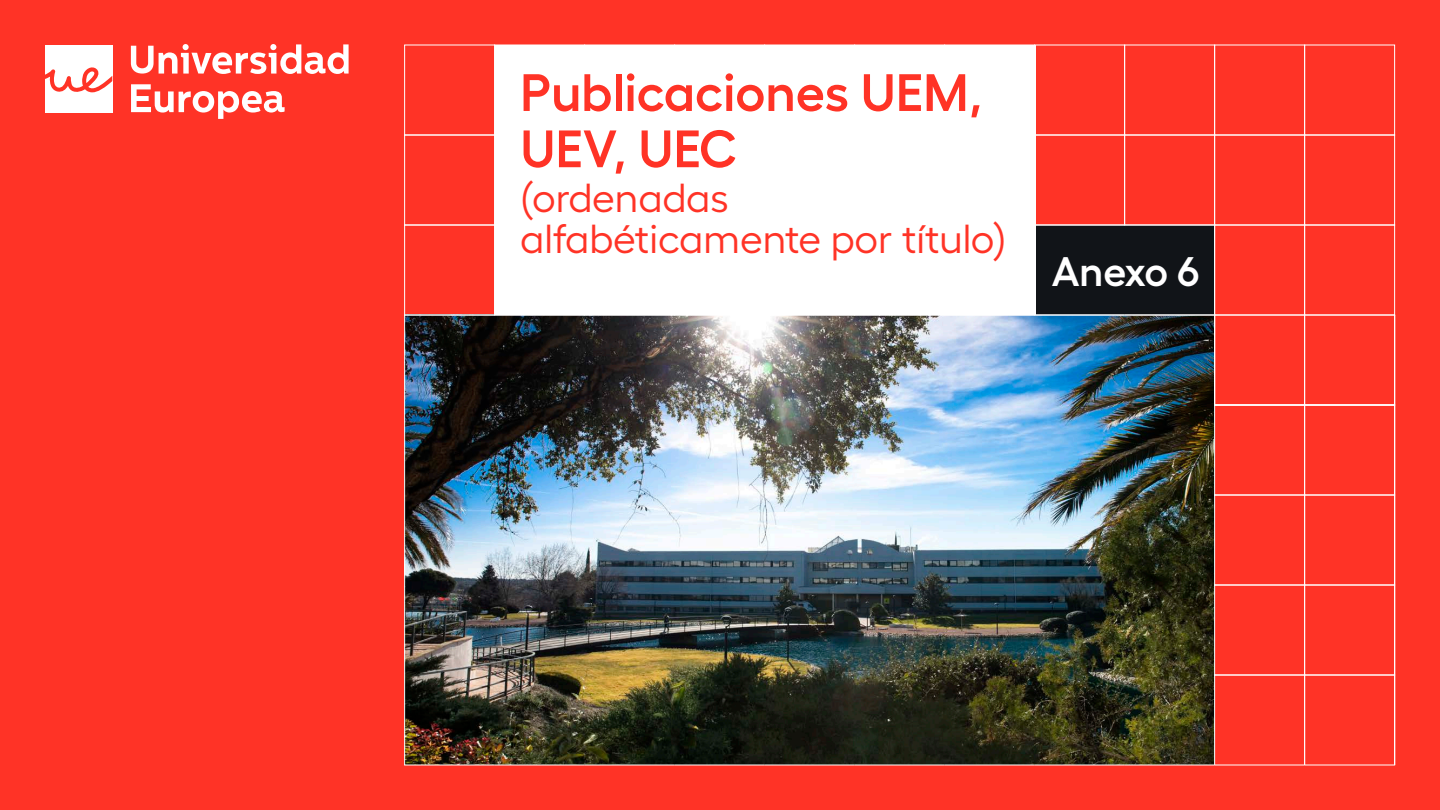
<style>
.page{position:relative;width:1440px;height:810px;background:#ff3326}
.page>*{position:absolute;margin:0;border:0;box-sizing:border-box;transform-origin:0 0}
.t1{font:600 52.5px/56.2px "Hellix";color:#ff3326}
.t2{font:600 41.25px "Hellix";letter-spacing:-.02em;color:#fff}
.t3{font:40.5px/41.2px "Hellix";color:#ff3326}
</style>
<div class="page">
<img style="left:405px;top:316px;width:809px;height:449px">
<div style="left:45px;top:45px;width:67px;height:67px;background:#fff"></div>
<svg style="left:45px;top:67px;width:67px;height:26px"></svg>
<svg style="left:131px;top:44px;width:218px;height:30px"></svg>
<svg style="left:131px;top:84px;width:154px;height:35px"></svg>
<div style="left:1036px;top:225px;width:179px;height:90px;background:#111418"></div>
<div style="left:1304px;top:45px;width:91px;height:90px;border:1px solid #fff"></div>
<div style="left:1304px;top:135px;width:91px;height:90px;border:1px solid #fff"></div>
<div style="left:1304px;top:225px;width:91px;height:90px;border:1px solid #fff"></div>
<svg style="left:1395px;top:404px;width:1px;height:92px"></svg>
<svg style="left:1305px;top:674px;width:91px;height:92px"></svg>
<div style="left:1214px;top:45px;width:91px;height:90px;border:1px solid #fff"></div>
<div style="left:1214px;top:135px;width:91px;height:90px;border:1px solid #fff"></div>
<div style="left:1214px;top:225px;width:91px;height:90px;border:1px solid #fff"></div>
<hr style="left:1215px;top:765px;width:90px;height:1px;background:#fff">
<div style="left:1124px;top:45px;width:91px;height:90px;border:1px solid #fff"></div>
<div style="left:1124px;top:135px;width:91px;height:90px;border:1px solid #fff"></div>
<img style="left:1124px;top:314px;width:92px;height:92px">
<hr style="left:1125px;top:765px;width:90px;height:1px;background:#fff">
<div style="left:1034px;top:45px;width:91px;height:90px;border:1px solid #fff"></div>
<div style="left:1034px;top:135px;width:91px;height:90px;border:1px solid #fff"></div>
<hr style="left:1035px;top:315px;width:90px;height:1px;background:#fff">
<hr style="left:1035px;top:765px;width:90px;height:1px;background:#fff">
<hr style="left:945px;top:315px;width:90px;height:1px;background:#fff">
<hr style="left:945px;top:765px;width:90px;height:1px;background:#fff">
<hr style="left:855px;top:315px;width:90px;height:1px;background:#fff">
<hr style="left:855px;top:765px;width:90px;height:1px;background:#fff">
<hr style="left:765px;top:315px;width:90px;height:1px;background:#fff">
<hr style="left:765px;top:765px;width:90px;height:1px;background:#fff">
<hr style="left:675px;top:315px;width:90px;height:1px;background:#fff">
<hr style="left:675px;top:765px;width:90px;height:1px;background:#fff">
<hr style="left:585px;top:315px;width:90px;height:1px;background:#fff">
<hr style="left:585px;top:765px;width:90px;height:1px;background:#fff">
<hr style="left:495px;top:315px;width:90px;height:1px;background:#fff">
<hr style="left:495px;top:765px;width:90px;height:1px;background:#fff">
<div style="left:404px;top:45px;width:91px;height:90px;border:1px solid #fff"></div>
<div style="left:404px;top:135px;width:91px;height:90px;border:1px solid #fff"></div>
<div style="left:404px;top:225px;width:91px;height:90px;border:1px solid #fff"></div>
<img style="left:404px;top:314px;width:92px;height:92px">
<hr style="left:404px;top:405px;width:1px;height:90px;background:#fff">
<hr style="left:404px;top:495px;width:1px;height:90px;background:#fff">
<hr style="left:404px;top:585px;width:1px;height:90px;background:#fff">
<img style="left:404px;top:674px;width:92px;height:92px">
<div style="left:1304px;top:315px;width:91px;height:90px;border:1px solid #fff"></div>
<div style="left:1304px;top:675px;width:91px;height:90px;border:1px solid #fff"></div>
<div style="left:1214px;top:315px;width:91px;height:90px;border:1px solid #fff"></div>
<div style="left:1214px;top:675px;width:91px;height:90px;border:1px solid #fff"></div>
<div style="left:1304px;top:405px;width:91px;height:90px;border:1px solid #fff"></div>
<div style="left:1304px;top:495px;width:91px;height:90px;border:1px solid #fff"></div>
<div style="left:1304px;top:585px;width:91px;height:90px;border:1px solid #fff"></div>
<div style="left:1214px;top:405px;width:91px;height:90px;border:1px solid #fff"></div>
<div style="left:1214px;top:495px;width:91px;height:90px;border:1px solid #fff"></div>
<div style="left:1214px;top:585px;width:91px;height:90px;border:1px solid #fff"></div>
<div style="left:495px;top:45px;width:541px;height:270px;background:#fff"></div>
<p class="t1" style="left:520px;top:59px;width:464px">Publicaciones UEM,<br>UEV, UEC</p>
<p class="t3" style="left:520px;top:173px;width:488px">(ordenadas alfabéticamente por título)</p>
<p class="t2" style="left:1052px;top:239px;width:149px">Anexo 6</p>
</div>
